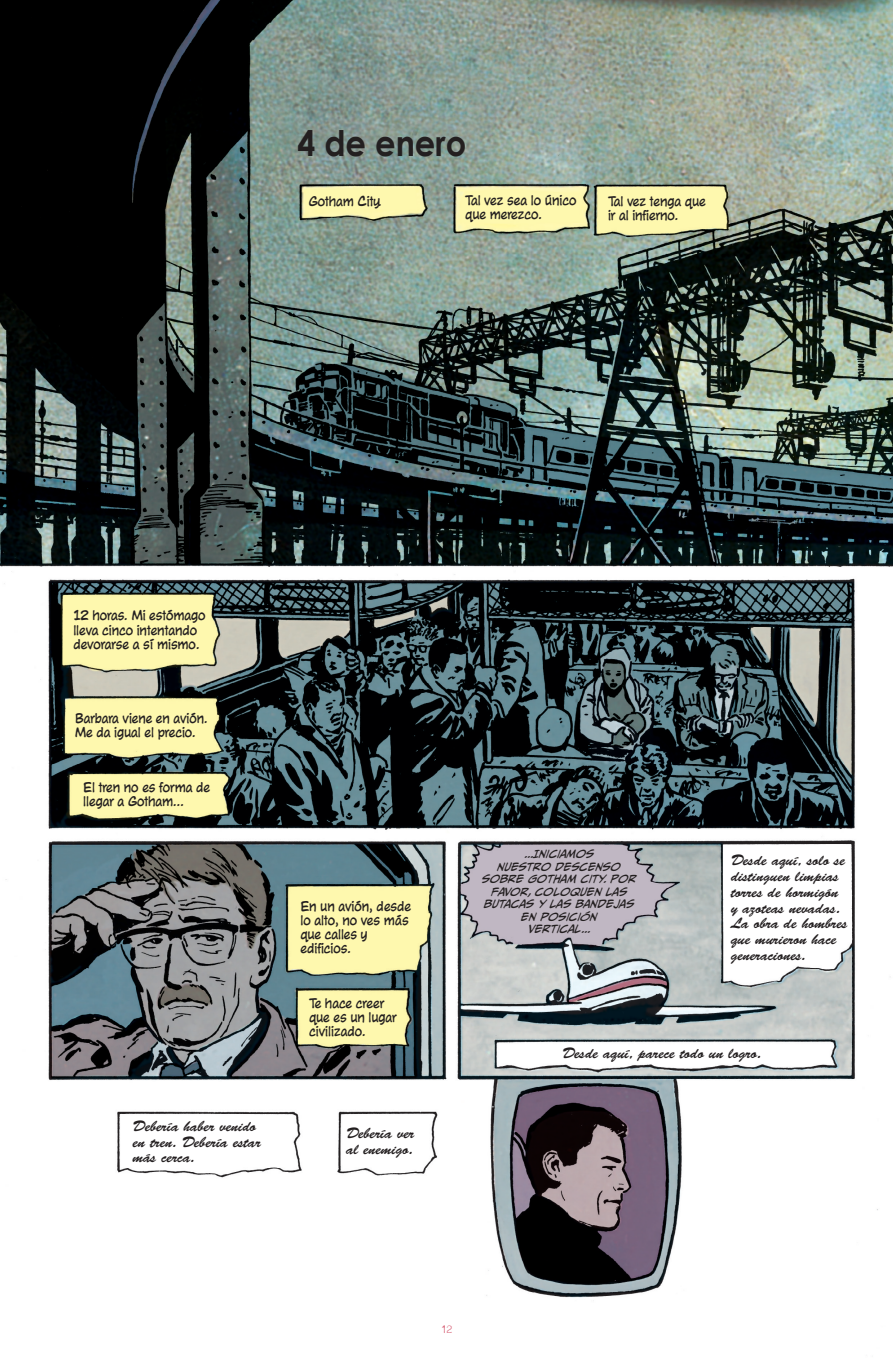
<style>
.page{position:relative;width:893px;height:1360px;background:#fff}
.page>*{position:absolute;margin:0;border:0;box-sizing:border-box;transform-origin:0 0}
.t1{font:700 35.35px "Century Gothic";color:#231f20;scale:.91 1}
.t2{font:15.05px/15.8px "Brush Script Std";color:#231f20}
.t3{font:13.3px/14.2px "CC Face Front";color:#231f20}
.t4{font:12.25px "Tox Typewriter";color:#d8657a}
.t5{font:italic 10.33px/12.4px "CC Meanwhile";color:#231f20;text-align:center}
</style>
<div class="page">
<img style="left:0;top:0;width:893px;height:1298px">
<p class="t1" style="left:297px;top:121px;width:187px">4 de enero</p>
<p class="t3" style="left:308px;top:194px;width:75px">Gotham City.</p>
<p class="t3" style="left:465px;top:193px;width:113px">Tal vez sea lo único que merezco.</p>
<p class="t3" style="left:608px;top:194px;width:99px">Tal vez tenga que ir al infierno.</p>
<p class="t3" style="left:73px;top:608px;width:134px">12 horas. Mi estómago lleva cinco intentando devorarse a sí mismo.</p>
<p class="t3" style="left:75px;top:711px;width:134px">Barbara viene en avión.<br>Me da igual el precio.</p>
<p class="t3" style="left:83px;top:779px;width:128px">El tren no es forma de llegar a Gotham...</p>
<p class="t3" style="left:300px;top:898px;width:112px">En un avión, desde lo alto, no ves más que calles y edificios.</p>
<p class="t3" style="left:309px;top:996px;width:89px">Te hace creer que es un lugar civilizado.</p>
<p class="t5" style="left:482px;top:848px;width:156px">...INICIAMOS<br>NUESTRO DESCENSO<br>SOBRE GOTHAM CITY. POR<br>FAVOR, COLOQUEN LAS<br>BUTACAS Y LAS BANDEJAS<br>EN POSICIÓN<br>VERTICAL...</p>
<p class="t2" style="left:731px;top:853px;width:118px">Desde aquí, solo se distinguen limpias torres de hormigón y azoteas nevadas.<br>La obra de hombres que murieron hace generaciones.</p>
<p class="t2" style="left:562px;top:1045px;width:201px">Desde aquí, parece todo un logro.</p>
<p class="t2" style="left:133px;top:1118px;width:130px">Debería haber venido en tren. Debería estar más cerca.</p>
<p class="t2" style="left:346px;top:1125px;width:70px">Debería ver al enemigo.</p>
<p class="t4" style="left:442px;top:1322px;width:12px">12</p>
</div>
